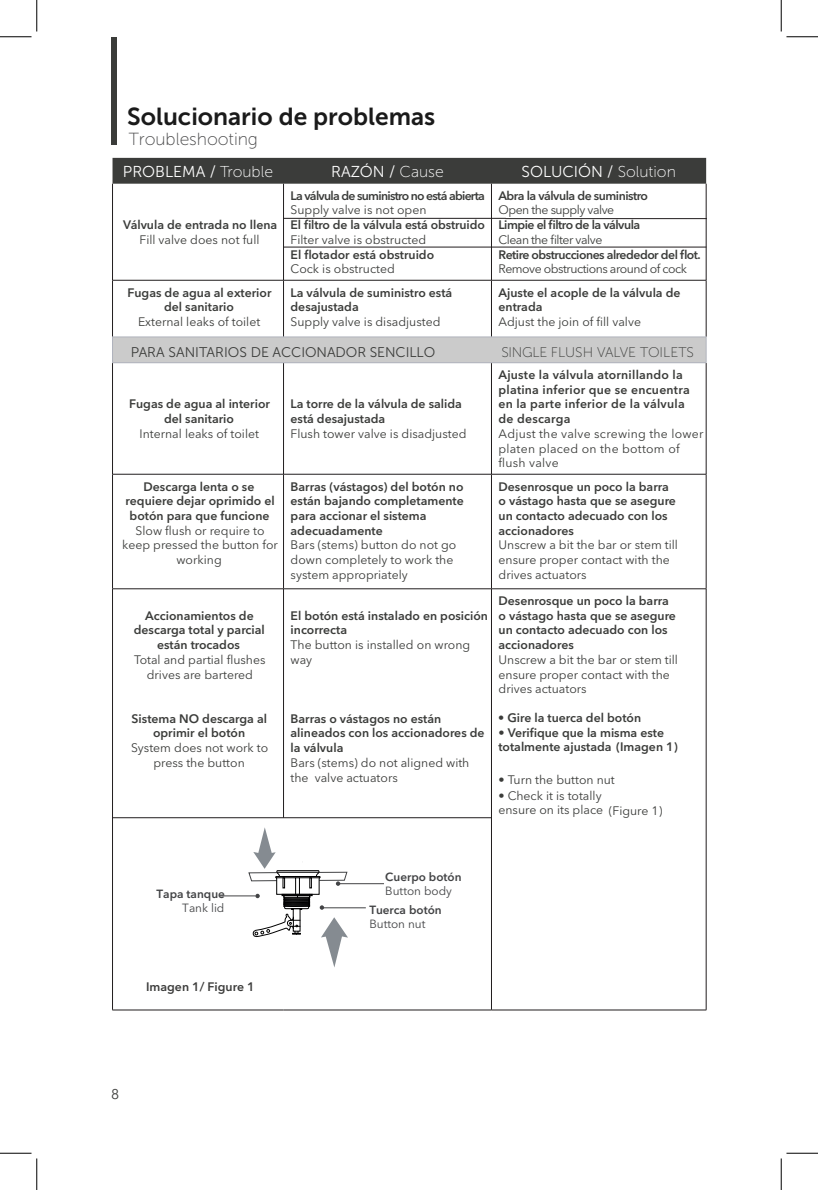
<style>
.page{position:relative;width:818px;height:1190px;background:#fff}
.page>*{position:absolute;margin:0;border:0;box-sizing:border-box;transform-origin:0 0}
.t1{font:24.5px "Museo Sans 700";color:#1a1a1a}
.t2{font:17.5px "Museo Sans 100";letter-spacing:-.005em;color:#49494a}
.t3{font:15.75px "Museo Sans 300";color:#fff}
.t4{font:14px "Museo Sans 300";letter-spacing:-.005em;color:#3b3c3a}
.t5{font:14px "Museo Sans 100";color:#3b3c3a}
.t6{font:14px "Avenir Next LT Pro";color:#3b3c3a}
.t7{font:600 12.25px/14.7px "Avenir Next LT Pro";color:#3b3c3a}
.t8{font:12.25px/14.7px "Avenir Next LT Pro";color:#3b3c3a}
.t9{font:600 12.25px/14.7px "Avenir Next LT Pro";letter-spacing:.02em;color:#3b3c3a}
.t10{font:600 12.25px "Avenir Next LT Pro";letter-spacing:-.04em;color:#3b3c3a}
.t11{font:12.25px "Avenir Next LT Pro";letter-spacing:-.04em;color:#3b3c3a}
.t12{font:12.25px/14.7px "Avenir Next LT Pro";letter-spacing:.02em;color:#3b3c3a}
.t13{font:600 12.25px "Avenir Next LT Pro";letter-spacing:-.06em;color:#3b3c3a}
.t14{font:600 12.25px "Avenir Next LT Pro";color:#3c3c3b}
.t15{font:600 11.9px "Avenir Next LT Pro";color:#424345}
.t16{font:11.9px "Avenir Next LT Pro";color:#424345}
.s1{font-family:"Museo Sans 100"}
</style>
<div class="page">
<div style="left:111px;top:37px;width:6px;height:108px;background:#3b3c3a"></div>
<div style="left:112px;top:158px;width:594px;height:26px;background:#3b3c3a"></div>
<div style="left:112px;top:337px;width:594px;height:26px;background:#cbcbcb"></div>
<hr style="left:112px;top:184px;width:1px;height:96px;background:#211d1e">
<hr style="left:283px;top:184px;width:1px;height:96px;background:#211d1e">
<hr style="left:491px;top:184px;width:1px;height:96px;background:#211d1e">
<hr style="left:706px;top:184px;width:1px;height:96px;background:#211d1e">
<hr style="left:112px;top:280px;width:171px;height:1px;background:#211d1e">
<hr style="left:112px;top:280px;width:1px;height:57px;background:#211d1e">
<hr style="left:283px;top:280px;width:208px;height:1px;background:#211d1e">
<hr style="left:283px;top:280px;width:1px;height:57px;background:#211d1e">
<hr style="left:491px;top:280px;width:215px;height:1px;background:#211d1e">
<hr style="left:491px;top:280px;width:1px;height:57px;background:#211d1e">
<hr style="left:706px;top:280px;width:1px;height:57px;background:#211d1e">
<hr style="left:112px;top:363px;width:1px;height:111px;background:#211d1e">
<hr style="left:283px;top:363px;width:1px;height:111px;background:#211d1e">
<hr style="left:491px;top:363px;width:1px;height:111px;background:#211d1e">
<hr style="left:706px;top:363px;width:1px;height:111px;background:#211d1e">
<hr style="left:112px;top:474px;width:171px;height:1px;background:#211d1e">
<hr style="left:112px;top:474px;width:1px;height:114px;background:#211d1e">
<hr style="left:283px;top:474px;width:208px;height:1px;background:#211d1e">
<hr style="left:283px;top:474px;width:1px;height:114px;background:#211d1e">
<hr style="left:491px;top:474px;width:215px;height:1px;background:#211d1e">
<hr style="left:491px;top:474px;width:1px;height:114px;background:#211d1e">
<hr style="left:706px;top:474px;width:1px;height:114px;background:#211d1e">
<hr style="left:112px;top:588px;width:171px;height:1px;background:#211d1e">
<hr style="left:112px;top:589px;width:1px;height:420px;background:#211d1e">
<hr style="left:283px;top:588px;width:208px;height:1px;background:#211d1e">
<hr style="left:283px;top:589px;width:1px;height:228px;background:#211d1e">
<hr style="left:491px;top:588px;width:215px;height:1px;background:#211d1e">
<hr style="left:491px;top:589px;width:1px;height:420px;background:#211d1e">
<hr style="left:706px;top:589px;width:1px;height:420px;background:#211d1e">
<hr style="left:112px;top:1009px;width:171px;height:1px;background:#211d1e">
<hr style="left:283px;top:1009px;width:208px;height:1px;background:#211d1e">
<hr style="left:491px;top:1009px;width:215px;height:1px;background:#211d1e">
<hr style="left:112px;top:337px;width:171px;height:1px;background:#b0b3bd">
<svg style="left:112px;top:338px;width:1px;height:24px"></svg>
<hr style="left:283px;top:337px;width:208px;height:1px;background:#b0b3bd">
<hr style="left:491px;top:337px;width:215px;height:1px;background:#b0b3bd">
<svg style="left:706px;top:337px;width:1px;height:25px"></svg>
<hr style="left:112px;top:362px;width:171px;height:1px;background:#b0b3bd">
<hr style="left:283px;top:362px;width:208px;height:1px;background:#b0b3bd">
<hr style="left:491px;top:362px;width:215px;height:1px;background:#b0b3bd">
<hr style="left:283px;top:218px;width:223px;height:1px;background:#211d1e">
<hr style="left:283px;top:247px;width:423px;height:1px;background:#211d1e">
<hr style="left:505px;top:218px;width:202px;height:1px;background:#211d1e">
<hr style="left:112px;top:817px;width:379px;height:1px;background:#211d1e">
<hr style="left:220px;top:895px;width:35px;height:1px;background:#424345">
<hr style="left:323px;top:907px;width:43px;height:1px;background:#424345">
<hr style="left:338px;top:883px;width:46px;height:1px;background:#424345">
<hr style="left:0;top:36px;width:32px;height:1px;background:#000">
<hr style="left:786px;top:36px;width:32px;height:1px;background:#000">
<hr style="left:0;top:1153px;width:32px;height:1px;background:#000">
<hr style="left:786px;top:1153px;width:32px;height:1px;background:#000">
<hr style="left:36px;top:0;width:1px;height:31px;background:#000">
<hr style="left:36px;top:1158px;width:1px;height:32px;background:#000">
<hr style="left:781px;top:0;width:1px;height:31px;background:#000">
<hr style="left:781px;top:1158px;width:1px;height:32px;background:#000">
<svg style="left:248px;top:827px;width:100px;height:140px"></svg>
<h1 class="t1" style="left:127px;top:103px;width:309px">Solucionario de problemas</h1>
<h2 class="t2" style="left:129px;top:129px;width:131px">Troubleshooting</h2>
<p class="t3" style="left:123px;top:163px;width:152px">PROBLEMA / <span class="s1">Trouble</span></p>
<p class="t3" style="left:331px;top:163px;width:114px">RAZÓN / <span class="s1">Cause</span></p>
<p class="t3" style="left:521px;top:163px;width:156px">SOLUCIÓN / <span class="s1">Solution</span></p>
<p class="t7" style="left:123px;top:217px;width:155px">Válvula de entrada no llena</p>
<p class="t8" style="left:139px;top:232px;width:122px">Fill valve does not full</p>
<p class="t7" style="left:127px;top:285px;width:145px;text-align:center">Fugas de agua al exterior del sanitario</p>
<p class="t8" style="left:138px;top:314px;width:124px">External leaks of toilet</p>
<p class="t13" style="left:290px;top:188px;width:196px">La válvula de suministro no está abierta</p>
<p class="t8" style="left:290px;top:203px;width:137px">Supply valve is not open</p>
<p class="t7" style="left:290px;top:217px;width:196px">El filtro de la válvula está obstruido</p>
<p class="t8" style="left:290px;top:232px;width:137px">Filter valve is obstructed</p>
<p class="t7" style="left:290px;top:247px;width:145px">El flotador está obstruido</p>
<p class="t8" style="left:290px;top:262px;width:106px">Cock is obstructed</p>
<p class="t7" style="left:290px;top:285px;width:163px">La válvula de suministro está desajustada</p>
<p class="t8" style="left:290px;top:314px;width:151px">Supply valve is disadjusted</p>
<p class="t10" style="left:498px;top:188px;width:151px">Abra la válvula de suministro</p>
<p class="t11" style="left:498px;top:203px;width:117px">Open the supply valve</p>
<p class="t10" style="left:498px;top:217px;width:143px">Limpie el filtro de la válvula</p>
<p class="t11" style="left:498px;top:232px;width:105px">Clean the filter valve</p>
<p class="t10" style="left:498px;top:247px;width:204px">Retire obstrucciones alrededor del flot.</p>
<p class="t11" style="left:498px;top:262px;width:190px">Remove obstructions around of cock</p>
<p class="t7" style="left:498px;top:285px;width:183px">Ajuste el acople de la válvula de entrada</p>
<p class="t8" style="left:498px;top:314px;width:144px">Adjust the join of fill valve</p>
<p class="t4" style="left:131px;top:345px;width:306px">PARA SANITARIOS DE ACCIONADOR SENCILLO</p>
<p class="t5" style="left:501px;top:345px;width:194px">SINGLE FLUSH VALVE TOILETS</p>
<p class="t7" style="left:129px;top:397px;width:142px;text-align:center">Fugas de agua al interior del sanitario</p>
<p class="t8" style="left:140px;top:426px;width:121px">Internal leaks of toilet</p>
<p class="t7" style="left:126px;top:479px;width:150px;text-align:center">Descarga lenta o se requiere dejar oprimido el botón para que funcione</p>
<p class="t8" style="left:122px;top:523px;width:157px;text-align:center">Slow flush or require to keep pressed the button for working</p>
<p class="t7" style="left:134px;top:608px;width:132px;text-align:center">Accionamientos de descarga total y parcial están trocados</p>
<p class="t8" style="left:134px;top:652px;width:133px;text-align:center">Total and partial flushes drives are bartered</p>
<p class="t7" style="left:132px;top:711px;width:137px;text-align:center">Sistema NO descarga al oprimir el botón</p>
<p class="t8" style="left:131px;top:740px;width:139px;text-align:center">System does not work to press the button</p>
<p class="t7" style="left:290px;top:397px;width:173px">La torre de la válvula de salida está desajustada</p>
<p class="t8" style="left:290px;top:426px;width:177px">Flush tower valve is disadjusted</p>
<p class="t7" style="left:290px;top:479px;width:175px">Barras (vástagos) del botón no están bajando completamente para accionar el sistema adecuadamente</p>
<p class="t8" style="left:290px;top:537px;width:167px">Bars (stems) button do not go down completely to work the system appropriately</p>
<p class="t7" style="left:290px;top:608px;width:199px">El botón está instalado en posición incorrecta</p>
<p class="t8" style="left:290px;top:637px;width:181px">The button is installed on wrong way</p>
<p class="t7" style="left:290px;top:711px;width:195px">Barras o vástagos no están alineados con los accionadores de la válvula</p>
<p class="t8" style="left:290px;top:755px;width:180px">Bars (stems) do not aligned with the valve actuators</p>
<p class="t9" style="left:498px;top:367px;width:193px">Ajuste la válvula atornillando la platina inferior que se encuentra en la parte inferior de la válvula de descarga</p>
<p class="t12" style="left:498px;top:426px;width:206px">Adjust the valve screwing the lower platen placed on the bottom of flush valve</p>
<p class="t7" style="left:498px;top:479px;width:179px">Desenrosque un poco la barra o vástago hasta que se asegure un contacto adecuado con los accionadores</p>
<p class="t8" style="left:498px;top:537px;width:181px">Unscrew a bit the bar or stem till ensure proper contact with the drives actuators</p>
<p class="t7" style="left:498px;top:593px;width:179px">Desenrosque un poco la barra o vástago hasta que se asegure un contacto adecuado con los accionadores</p>
<p class="t8" style="left:498px;top:652px;width:181px">Unscrew a bit the bar or stem till ensure proper contact with the drives actuators</p>
<p class="t7" style="left:498px;top:710px;width:144px">• Gire la tuerca del botón</p>
<p class="t7" style="left:498px;top:725px;width:181px">• Verifique que la misma este totalmente ajustada (Imagen 1)</p>
<p class="t8" style="left:498px;top:772px;width:118px">• Turn the button nut</p>
<p class="t8" style="left:498px;top:788px;width:165px">• Check it is totally<br>ensure on its place (Figure 1)</p>
<p class="t15" style="left:385px;top:869px;width:78px">Cuerpo botón</p>
<p class="t16" style="left:385px;top:883px;width:68px">Button body</p>
<p class="t15" style="left:156px;top:886px;width:70px">Tapa tanque</p>
<p class="t16" style="left:182px;top:901px;width:44px">Tank lid</p>
<p class="t15" style="left:369px;top:902px;width:74px">Tuerca botón</p>
<p class="t16" style="left:369px;top:916px;width:58px">Button nut</p>
<p class="t14" style="left:146px;top:979px;width:110px">Imagen 1/ Figure 1</p>
<p class="t6" style="left:111px;top:1085px;width:10px">8</p>
</div>
